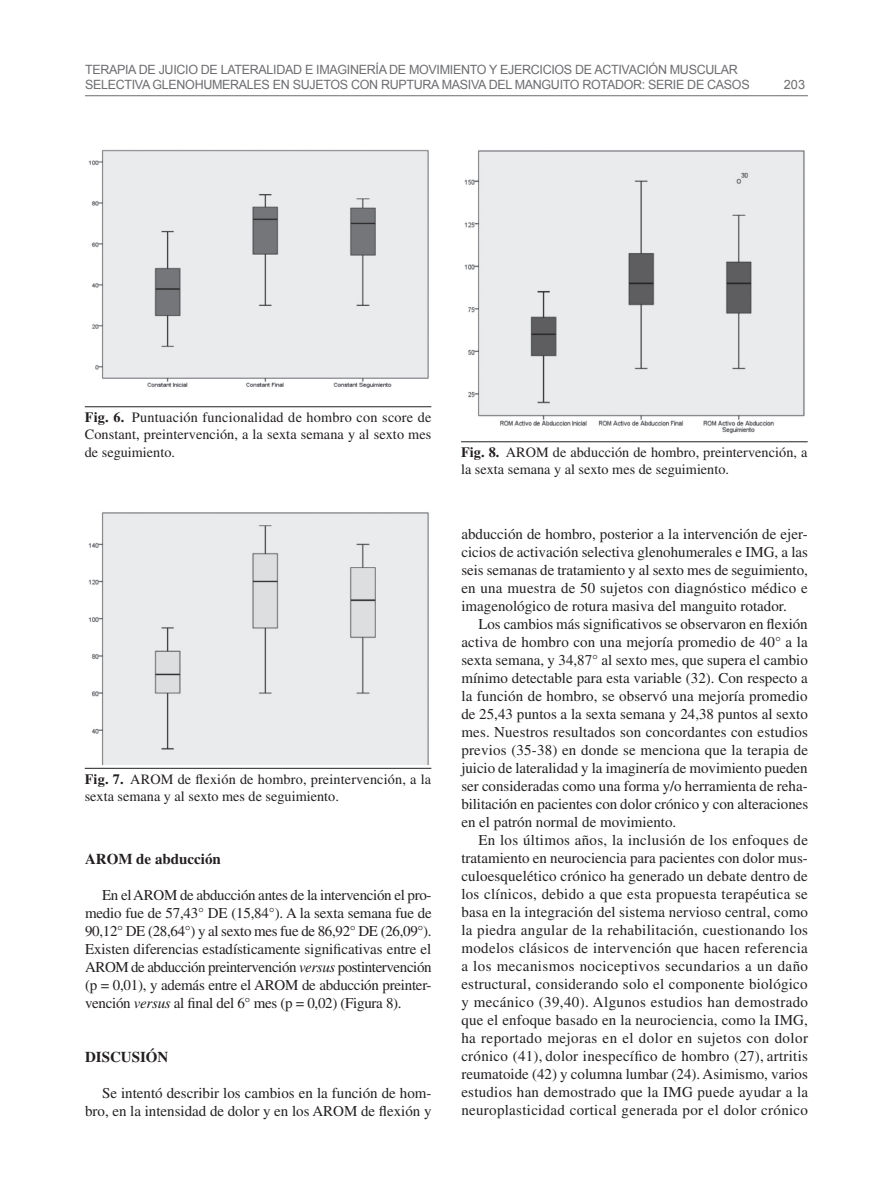
<style>
.page{position:relative;width:893px;height:1191px;background:#fff}
.page>*{position:absolute;margin:0;border:0;box-sizing:border-box;transform-origin:0 0}
.t1{font:15px/18px "Times";color:#231f20;text-align:justify}
.t2{font:700 15px "Times";color:#231f20}
.t3{font:14.25px/17.2px "Times";letter-spacing:.005em;color:#231f20}
.t4{font:12.75px/15px "Arial";letter-spacing:-.025em;color:#6c6d70}
.s1{font-weight:700}
.s2{font-style:italic}
</style>
<div class="page">
<hr style="left:85px;top:95px;width:723px;height:1px;background:#6c6d70">
<img style="left:88px;top:149px;width:341px;height:239px">
<hr style="left:85px;top:406px;width:346px;height:1px;background:#231f20">
<img style="left:88px;top:512px;width:341px;height:252px">
<hr style="left:85px;top:768px;width:346px;height:1px;background:#231f20">
<img style="left:464px;top:150px;width:341px;height:284px">
<hr style="left:461px;top:441px;width:347px;height:1px;background:#231f20">
<p class="t4" style="left:85px;top:62px;width:666px">TERAPIA DE JUICIO DE LATERALIDAD E IMAGINERÍA DE MOVIMIENTO Y EJERCICIOS DE ACTIVACIÓN MUSCULAR<br>SELECTIVA GLENOHUMERALES EN SUJETOS CON RUPTURA MASIVA DEL MANGUITO ROTADOR: SERIE DE CASOS</p>
<p class="t4" style="left:784px;top:77px;width:23px">203</p>
<p class="t3" style="left:85px;top:408px;width:348px;text-align:justify"><span class="s1">Fig. 6.</span> Puntuación funcionalidad de hombro con score de Constant, preintervención, a la sexta semana y al sexto mes de seguimiento.</p>
<p class="t3" style="left:85px;top:770px;width:348px"><span class="s1">Fig. 7.</span> AROM de flexión de hombro, preintervención, a la sexta semana y al sexto mes de seguimiento.</p>
<p class="t2" style="left:85px;top:849px;width:137px">AROM de abducción</p>
<p class="t1" style="left:85px;top:885px;width:348px;text-indent:17px">En el AROM de abducción antes de la intervención el pro&shy;medio fue de 57,43° DE (15,84°). A la sexta semana fue de 90,12° DE (28,64°) y al sexto mes fue de 86,92° DE (26,09°).<br>Existen diferencias estadísticamente significativas entre el AROM de abducción preintervención <span class="s2">versus</span> postintervención (p = 0,01), y además entre el AROM de abducción preinter&shy;vención <span class="s2">versus</span> al final del 6° mes (p = 0,02) (Figura 8).</p>
<p class="t2" style="left:85px;top:1047px;width:85px">DISCUSIÓN</p>
<p class="t1" style="left:85px;top:1083px;width:348px;text-align:right">Se intentó describir los cambios en la función de hom&shy;bro, en la intensidad de dolor y en los AROM de flexión y</p>
<p class="t3" style="left:461px;top:443px;width:348px"><span class="s1">Fig. 8.</span> AROM de abducción de hombro, preintervención, a la sexta semana y al sexto mes de seguimiento.</p>
<p class="t1" style="left:461px;top:525px;width:348px">abducción de hombro, posterior a la intervención de ejer&shy;cicios de activación selectiva glenohumerales e IMG, a las seis semanas de tratamiento y al sexto mes de seguimiento, en una muestra de 50 sujetos con diagnóstico médico e imagenológico de rotura masiva del manguito rotador.</p>
<p class="t1" style="left:461px;top:615px;width:348px;text-indent:17px">Los cambios más significativos se observaron en flexión activa de hombro con una mejoría promedio de 40° a la sexta semana, y 34,87° al sexto mes, que supera el cambio mínimo detectable para esta variable (32). Con respecto a la función de hombro, se observó una mejoría promedio de 25,43 puntos a la sexta semana y 24,38 puntos al sexto mes. Nuestros resultados son concordantes con estudios previos (35-38) en donde se menciona que la terapia de juicio de lateralidad y la imaginería de movimiento pueden ser consideradas como una forma y/o herramienta de reha&shy;bilitación en pacientes con dolor crónico y con alteraciones en el patrón normal de movimiento.</p>
<p class="t1" style="left:461px;top:831px;width:348px;text-indent:17px">En los últimos años, la inclusión de los enfoques de tratamiento en neurociencia para pacientes con dolor mus&shy;culoesquelético crónico ha generado un debate dentro de los clínicos, debido a que esta propuesta terapéutica se basa en la integración del sistema nervioso central, como la piedra angular de la rehabilitación, cuestionando los modelos clásicos de intervención que hacen referencia a los mecanismos nociceptivos secundarios a un daño estructural, considerando solo el componente biológico y mecánico (39,40). Algunos estudios han demostrado que el enfoque basado en la neurociencia, como la IMG, ha reportado mejoras en el dolor en sujetos con dolor crónico (41), dolor inespecífico de hombro (27), artritis reumatoide (42) y columna lumbar (24). Asimismo, varios estudios han demostrado que la IMG puede ayudar a la neuroplasticidad cortical generada por el dolor crónico</p>
</div>
